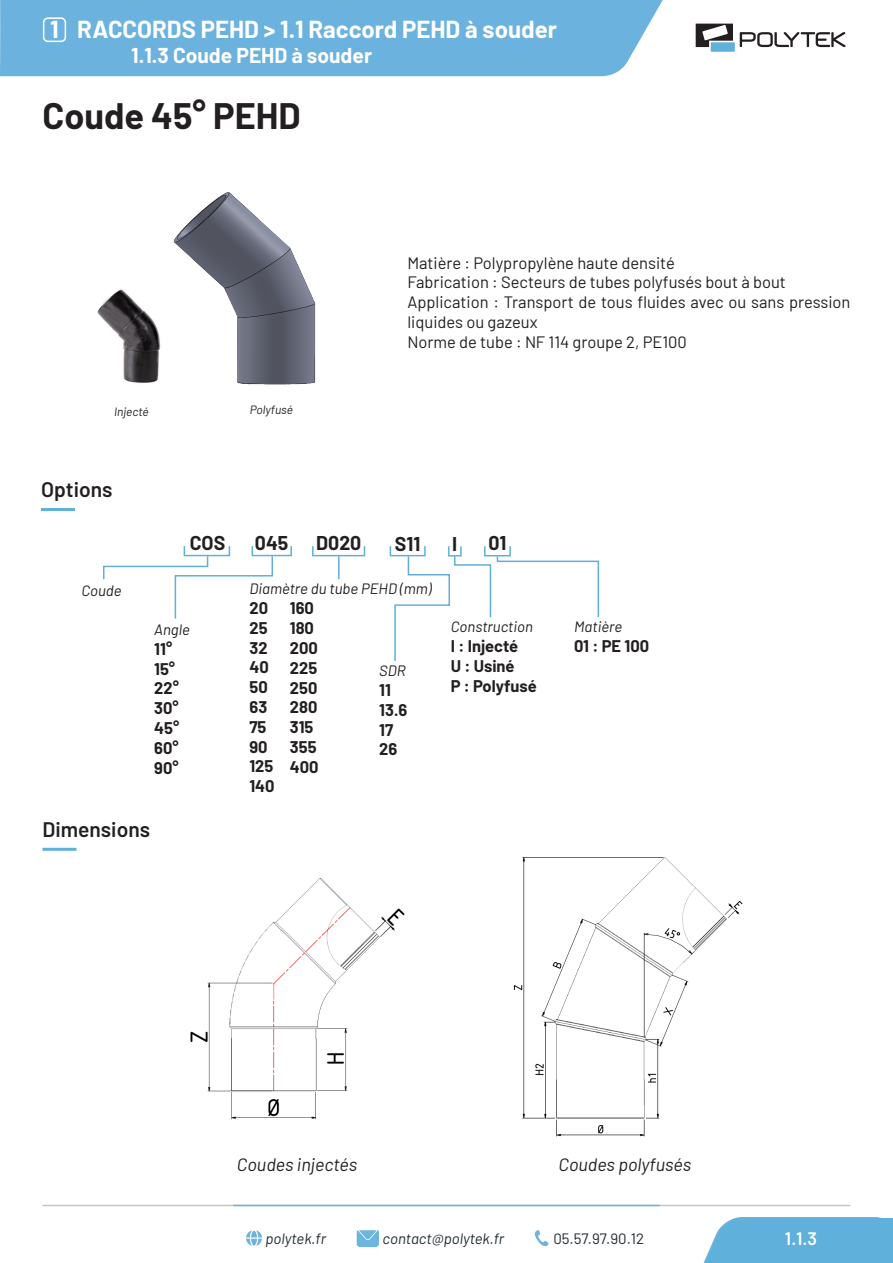
<style>
.page{position:relative;width:893px;height:1263px;background:#fff}
.page>*{position:absolute;margin:0;border:0;box-sizing:border-box;transform-origin:0 0}
.t1{font:700 36px "Barlow";color:#231f20}
.t2{font:700 24px "Barlow";color:#fff}
.t3{font:700 21px "Barlow";color:#fff}
.t4{font:600 21px "Barlow";color:#231f20}
.t5{font:700 19.5px "Barlow";color:#231f20}
.t6{font:italic 18px "Barlow";color:#231f20}
.t7{font:600 18px "Barlow";color:#fff}
.t8{font:16.5px/19.8px "Barlow";color:#231f20}
.t9{font:700 16.5px "Barlow";color:#231f20}
.t10{font:italic 15px "Barlow";color:#231f20}
.t11{font:italic 15px "Barlow";color:#202c30}
.t12{font:15px "Barlow";color:#202c30}
.t13{font:italic 12px "Barlow";color:#231f20}
</style>
<div class="page">
<hr style="left:43px;top:1205px;width:807px;height:1px;background:#c4c5c5">
<svg style="left:704px;top:1218px;width:170px;height:45px"></svg>
<div style="left:874px;top:1218px;width:19px;height:45px;background:#5fb0da"></div>
<svg style="left:535px;top:1230px;width:13px;height:16px"></svg>
<svg style="left:246px;top:1230px;width:16px;height:16px"></svg>
<svg style="left:356px;top:1230px;width:23px;height:17px"></svg>
<hr style="left:233px;top:1205px;width:427px;height:1px;background:#6cb4dd">
<svg style="left:696px;top:24px;width:37px;height:23px"></svg>
<svg style="left:740px;top:32px;width:106px;height:15px"></svg>
<div style="left:711px;top:42px;width:24px;height:10px;background:#5fb0da"></div>
<div style="left:1px;top:0;width:662px;height:76px;background:#6bb3de"></div>
<svg style="left:0;top:0;width:1px;height:76px"></svg>
<div style="left:43px;top:17px;width:23px;height:25px;border:2px solid #fff;border-radius:4px"></div>
<hr style="left:41px;top:508px;width:34px;height:3px;background:#5fb0da">
<hr style="left:43px;top:848px;width:34px;height:3px;background:#5fb0da">
<div style="left:312px;top:545px;width:53px;height:11px;border:2px solid #5fb0da"></div>
<div style="left:448px;top:546px;width:14px;height:10px;border:2px solid #5fb0da"></div>
<div style="left:484px;top:545px;width:27px;height:11px;border:2px solid #5fb0da"></div>
<svg style="left:103px;top:555px;width:171px;height:64px"></svg>
<hr style="left:338px;top:556px;width:2px;height:23px;background:#61afd8">
<svg style="left:394px;top:555px;width:205px;height:106px"></svg>
<img style="left:190px;top:878px;width:215px;height:242px">
<img style="left:513px;top:857px;width:230px;height:280px">
<img style="left:173px;top:192px;width:143px;height:193px">
<img style="left:97px;top:288px;width:125px;height:97px">
<p class="t2" style="left:50px;top:12px;width:10px">1</p>
<p class="t2" style="left:77px;top:12px;width:481px">RACCORDS PEHD &gt; 1.1 Raccord PEHD à souder</p>
<p class="t3" style="left:131px;top:40px;width:242px">1.1.3 Coude PEHD à souder</p>
<p class="t1" style="left:43px;top:89px;width:260px">Coude 45° PEHD</p>
<p class="t13" style="left:114px;top:403px;width:36px">Injecté</p>
<p class="t13" style="left:250px;top:401px;width:45px">Polyfusé</p>
<p class="t4" style="left:41px;top:474px;width:73px">Options</p>
<p class="t8" style="left:407px;top:252px;width:269px">Matière : Polypropylène haute densité</p>
<p class="t8" style="left:407px;top:271px;width:380px">Fabrication : Secteurs de tubes polyfusés bout à bout</p>
<p class="t8" style="left:407px;top:291px;width:445px">Application : Transport de tous fluides avec ou sans pression liquides ou gazeux</p>
<p class="t8" style="left:407px;top:331px;width:281px">Norme de tube : NF 114 groupe 2, PE100</p>
<p class="t10" style="left:81px;top:579px;width:42px">Coude</p>
<p class="t5" style="left:190px;top:529px;width:37px">COS</p>
<p class="t5" style="left:255px;top:529px;width:35px">045</p>
<p class="t5" style="left:316px;top:529px;width:47px">D020</p>
<p class="t5" style="left:395px;top:529px;width:27px">S11</p>
<p class="t5" style="left:452px;top:529px;width:7px">I</p>
<p class="t5" style="left:489px;top:529px;width:19px">01</p>
<p class="t10" style="left:154px;top:619px;width:37px">Angle</p>
<p class="t9" style="left:154px;top:637px;width:20px">11°</p>
<p class="t9" style="left:154px;top:656px;width:22px">15°</p>
<p class="t9" style="left:154px;top:676px;width:26px">22°</p>
<p class="t9" style="left:154px;top:696px;width:26px">30°</p>
<p class="t9" style="left:154px;top:716px;width:27px">45°</p>
<p class="t9" style="left:154px;top:736px;width:26px">60°</p>
<p class="t9" style="left:154px;top:755px;width:26px">90°</p>
<p class="t10" style="left:249px;top:578px;width:184px">Diamètre du tube PEHD (mm)</p>
<p class="t9" style="left:249px;top:596px;width:20px">20</p>
<p class="t9" style="left:249px;top:616px;width:20px">25</p>
<p class="t9" style="left:249px;top:635px;width:20px">32</p>
<p class="t9" style="left:249px;top:655px;width:21px">40</p>
<p class="t9" style="left:249px;top:675px;width:20px">50</p>
<p class="t9" style="left:249px;top:695px;width:19px">63</p>
<p class="t9" style="left:249px;top:715px;width:19px">75</p>
<p class="t9" style="left:249px;top:734px;width:20px">90</p>
<p class="t9" style="left:249px;top:754px;width:25px">125</p>
<p class="t9" style="left:249px;top:774px;width:27px">140</p>
<p class="t9" style="left:290px;top:596px;width:26px">160</p>
<p class="t9" style="left:290px;top:616px;width:26px">180</p>
<p class="t9" style="left:290px;top:636px;width:30px">200</p>
<p class="t9" style="left:290px;top:656px;width:29px">225</p>
<p class="t9" style="left:290px;top:675px;width:29px">250</p>
<p class="t9" style="left:290px;top:695px;width:29px">280</p>
<p class="t9" style="left:290px;top:715px;width:25px">315</p>
<p class="t9" style="left:290px;top:735px;width:28px">355</p>
<p class="t9" style="left:290px;top:755px;width:30px">400</p>
<p class="t10" style="left:379px;top:660px;width:28px">SDR</p>
<p class="t9" style="left:379px;top:678px;width:13px">11</p>
<p class="t9" style="left:379px;top:697px;width:30px">13.6</p>
<p class="t9" style="left:379px;top:717px;width:16px">17</p>
<p class="t9" style="left:379px;top:737px;width:20px">26</p>
<p class="t10" style="left:451px;top:616px;width:84px">Construction</p>
<p class="t9" style="left:451px;top:634px;width:69px">I : Injecté</p>
<p class="t9" style="left:451px;top:654px;width:65px">U : Usiné</p>
<p class="t9" style="left:451px;top:673px;width:87px">P : Polyfusé</p>
<p class="t4" style="left:43px;top:814px;width:109px">Dimensions</p>
<p class="t10" style="left:574px;top:616px;width:50px">Matière</p>
<p class="t9" style="left:574px;top:634px;width:77px">01 : PE 100</p>
<p class="t6" style="left:237px;top:1151px;width:122px">Coudes injectés</p>
<p class="t6" style="left:558px;top:1151px;width:134px">Coudes polyfusés</p>
<p class="t11" style="left:266px;top:1228px;width:62px">polytek.fr</p>
<p class="t11" style="left:383px;top:1228px;width:123px">contact@polytek.fr</p>
<p class="t12" style="left:553px;top:1228px;width:92px">05.57.97.90.12</p>
<p class="t7" style="left:785px;top:1225px;width:34px">1.1.3</p>
</div>
